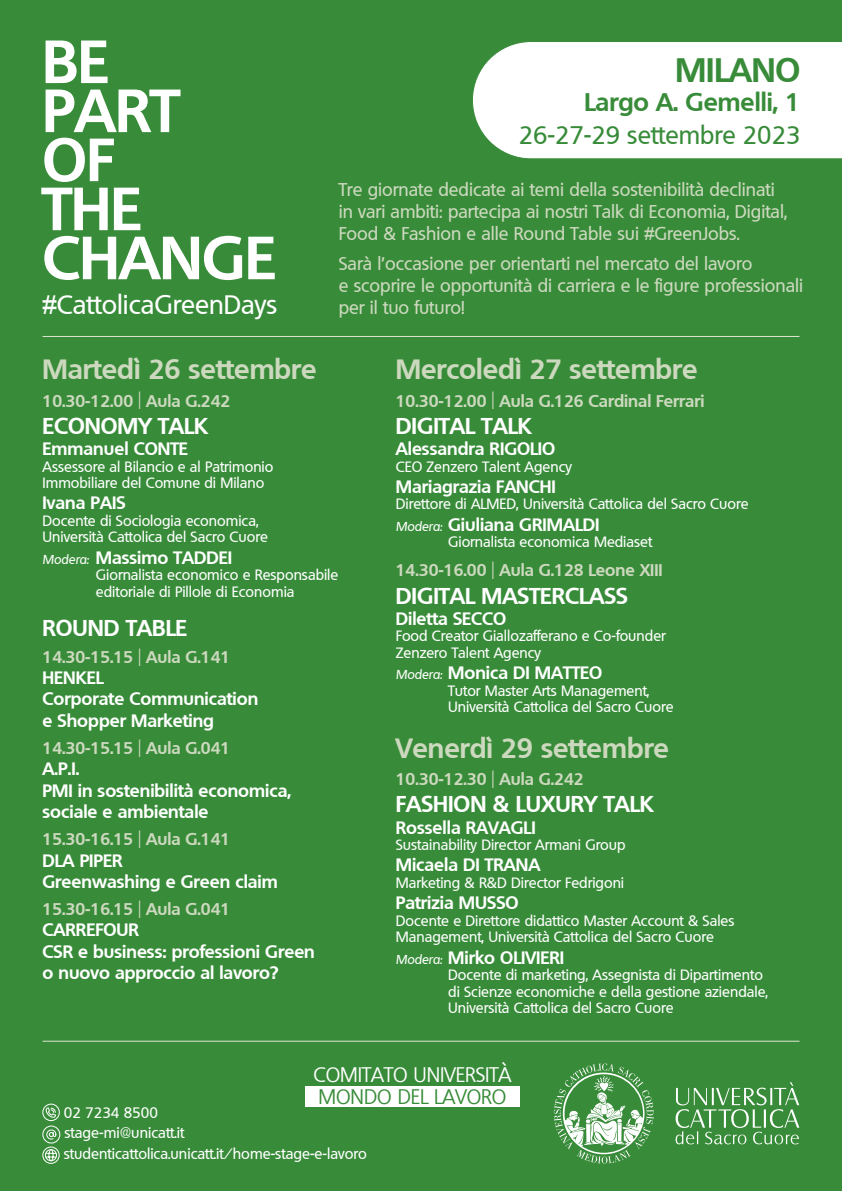
<style>
.page{position:relative;width:842px;height:1191px;background:#388c39}
.page>*{position:absolute;margin:0;border:0;box-sizing:border-box;transform-origin:0 0}
.t1{font:700 59px/49px "Quebec";color:#fff}
.t2{font:700 33px "Quebec";color:#388c39}
.t3{font:700 27.2px "Quebec";color:#cdd9bf}
.t4{font:500 26px "Quebec";color:#fff}
.t5{font:500 24.8px "Quebec";color:#388c39}
.t6{font:700 24.8px "Quebec";color:#388c39}
.t7{font:700 22.3px "Quebec";color:#fff}
.t8{font:20.1px "Quebec";color:#fff}
.t9{font:20.1px "Quebec";color:#388c39}
.t10{font:500 18px/22px "Quebec";color:#cdd9bf}
.t11{font:700 17.5px/21.3px "Quebec";color:#fff}
.t12{font:700 16.5px "Quebec";color:#cdd9bf}
.t13{font:500 14.8px/20.3px "Quebec";color:#fff}
.t14{font:500 14.6px/16.5px "Quebec";color:#fff}
.s1{font-family:"Arial";font-weight:400}
.s2{font-weight:300;font-size:24.3px}
.s3{font-weight:500;font-style:italic;font-size:12.6px}
</style>
<div class="page">
<svg style="left:676px;top:1082px;width:123px;height:62px;background:#5ba05c"></svg>
<svg style="left:554px;top:1063px;width:100px;height:100px;background:#6caa6d"></svg>
<svg style="left:472px;top:41px;width:370px;height:118px"></svg>
<hr style="left:43px;top:336px;width:756px;height:1px;background:#dee6d5">
<hr style="left:43px;top:1040px;width:756px;height:1px;background:#dee6d5">
<svg style="left:46px;top:1106px;width:11px;height:12px"></svg>
<div style="left:43px;top:1103px;width:17px;height:18px;border:1px solid #fff;border-radius:50%"></div>
<svg style="left:46px;top:1128px;width:11px;height:12px"></svg>
<div style="left:43px;top:1125px;width:17px;height:18px;border:1px solid #fff;border-radius:50%"></div>
<svg style="left:45px;top:1149px;width:12px;height:12px"></svg>
<div style="left:43px;top:1146px;width:16px;height:17px;border:1px solid #fff;border-radius:50%"></div>
<div style="left:305px;top:1086px;width:215px;height:21px;background:#fff"></div>
<h1 class="t1" style="left:43px;top:36px;width:235px">BE<br>PART<br>OF<br>THE<br>CHANGE</h1>
<h3 class="t4" style="left:43px;top:287px;width:236px"><span class="s1">#</span>CattolicaGreenDays</h3>
<h2 class="t2" style="left:676px;top:48px;width:126px">MILANO</h2>
<h3 class="t6" style="left:584px;top:86px;width:217px">Largo A. Gemelli, 1</h3>
<h3 class="t5" style="left:519px;top:119px;width:283px">26-27-29 settembre 2023</h3>
<p class="t10" style="left:339px;top:178px;width:450px">Tre giornate dedicate ai temi della sostenibilità declinati in vari ambiti: partecipa ai nostri Talk di Economia, Digital,<br>Food &amp; Fashion e alle Round Table sui <span class="s1">#</span>GreenJobs.</p>
<p class="t10" style="left:339px;top:252px;width:466px">Sarà l’occasione per orientarti nel mercato del lavoro<br>e scoprire le opportunità di carriera e le figure professionali per il tuo futuro!</p>
<h3 class="t3" style="left:43px;top:351px;width:276px">Martedì 26 settembre</h3>
<p class="t12" style="left:43px;top:390px;width:189px">10.30-12.00 <span class="s2">|</span> Aula G.242</p>
<h3 class="t7" style="left:43px;top:411px;width:167px">ECONOMY TALK</h3>
<p class="t11" style="left:43px;top:437px;width:147px">Emmanuel CONTE</p>
<p class="t14" style="left:43px;top:458px;width:232px">Assessore al Bilancio e al Patrimonio<br>Immobiliare del Comune di Milano</p>
<p class="t11" style="left:43px;top:492px;width:85px">Ivana PAIS</p>
<p class="t14" style="left:43px;top:512px;width:227px">Docente di Sociologia economica,<br>Università Cattolica del Sacro Cuore</p>
<p class="t11" style="left:43px;top:546px;width:191px"><span class="s3">Modera:</span> Massimo TADDEI</p>
<p class="t14" style="left:96px;top:566px;width:244px">Giornalista economico e Responsabile editoriale di Pillole di Economia</p>
<h3 class="t7" style="left:43px;top:613px;width:146px">ROUND TABLE</h3>
<p class="t12" style="left:43px;top:646px;width:189px">14.30-15.15 <span class="s2">|</span> Aula G.141</p>
<p class="t11" style="left:43px;top:666px;width:217px">HENKEL<br>Corporate Communication e Shopper Marketing</p>
<p class="t12" style="left:43px;top:737px;width:189px">14.30-15.15 <span class="s2">|</span> Aula G.041</p>
<p class="t11" style="left:43px;top:758px;width:250px">A.P.I.<br>PMI in sostenibilità economica, sociale e ambientale</p>
<p class="t12" style="left:43px;top:828px;width:189px">15.30-16.15 <span class="s2">|</span> Aula G.141</p>
<p class="t11" style="left:43px;top:849px;width:237px">DLA PIPER<br>Greenwashing e Green claim</p>
<p class="t12" style="left:43px;top:898px;width:189px">15.30-16.15 <span class="s2">|</span> Aula G.041</p>
<p class="t11" style="left:43px;top:919px;width:274px">CARREFOUR<br>CSR e business: professioni Green o nuovo approccio al lavoro?</p>
<h3 class="t3" style="left:396px;top:351px;width:303px">Mercoledì 27 settembre</h3>
<p class="t12" style="left:396px;top:390px;width:310px">10.30-12.00 <span class="s2">|</span> Aula G.126 Cardinal Ferrari</p>
<h3 class="t7" style="left:396px;top:411px;width:137px">DIGITAL TALK</h3>
<p class="t11" style="left:396px;top:437px;width:161px">Alessandra RIGOLIO</p>
<p class="t14" style="left:396px;top:458px;width:178px">CEO Zenzero Talent Agency</p>
<p class="t11" style="left:396px;top:475px;width:162px">Mariagrazia FANCHI</p>
<p class="t14" style="left:396px;top:496px;width:354px">Direttore di ALMED, Università Cattolica del Sacro Cuore</p>
<p class="t11" style="left:396px;top:513px;width:205px"><span class="s3">Modera:</span> Giuliana GRIMALDI</p>
<p class="t14" style="left:448px;top:533px;width:206px">Giornalista economica Mediaset</p>
<p class="t12" style="left:396px;top:559px;width:268px">14.30-16.00 <span class="s2">|</span> Aula G.128 Leone XIII</p>
<h3 class="t7" style="left:396px;top:581px;width:234px">DIGITAL MASTERCLASS</h3>
<p class="t11" style="left:396px;top:607px;width:112px">Diletta SECCO</p>
<p class="t14" style="left:396px;top:628px;width:272px">Food Creator Giallozafferano e Co-founder<br>Zenzero Talent Agency</p>
<p class="t11" style="left:396px;top:662px;width:208px"><span class="s3">Modera:</span> Monica DI MATTEO</p>
<p class="t14" style="left:448px;top:682px;width:227px">Tutor Master Arts Management,<br>Università Cattolica del Sacro Cuore</p>
<h3 class="t3" style="left:396px;top:730px;width:275px">Venerdì 29 settembre</h3>
<p class="t12" style="left:396px;top:768px;width:189px">10.30-12.30 <span class="s2">|</span> Aula G.242</p>
<h3 class="t7" style="left:396px;top:789px;width:259px">FASHION &amp; LUXURY TALK</h3>
<p class="t11" style="left:396px;top:816px;width:141px">Rossella RAVAGLI</p>
<p class="t14" style="left:396px;top:836px;width:231px">Sustainability Director Armani Group</p>
<p class="t11" style="left:396px;top:854px;width:146px">Micaela DI TRANA</p>
<p class="t14" style="left:396px;top:874px;width:230px">Marketing &amp; R&amp;D Director Fedrigoni</p>
<p class="t11" style="left:396px;top:892px;width:124px">Patrizia MUSSO</p>
<p class="t14" style="left:396px;top:912px;width:340px">Docente e Direttore didattico Master Account &amp; Sales<br>Management, Università Cattolica del Sacro Cuore</p>
<p class="t11" style="left:396px;top:946px;width:170px"><span class="s3">Modera:</span> Mirko OLIVIERI</p>
<p class="t14" style="left:448px;top:966px;width:321px">Docente di marketing, Assegnista di Dipartimento di Scienze economiche e della gestione aziendale,<br>Università Cattolica del Sacro Cuore</p>
<h3 class="t8" style="left:313px;top:1062px;width:199px">COMITATO UNIVERSITÀ</h3>
<h3 class="t9" style="left:318px;top:1084px;width:189px">MONDO DEL LAVORO</h3>
<p class="t13" style="left:64px;top:1102px;width:305px">02 7234 8500<br>stage-mi@unicatt.it studenticattolica.unicatt.it/home-stage-e-lavoro</p>
</div>
